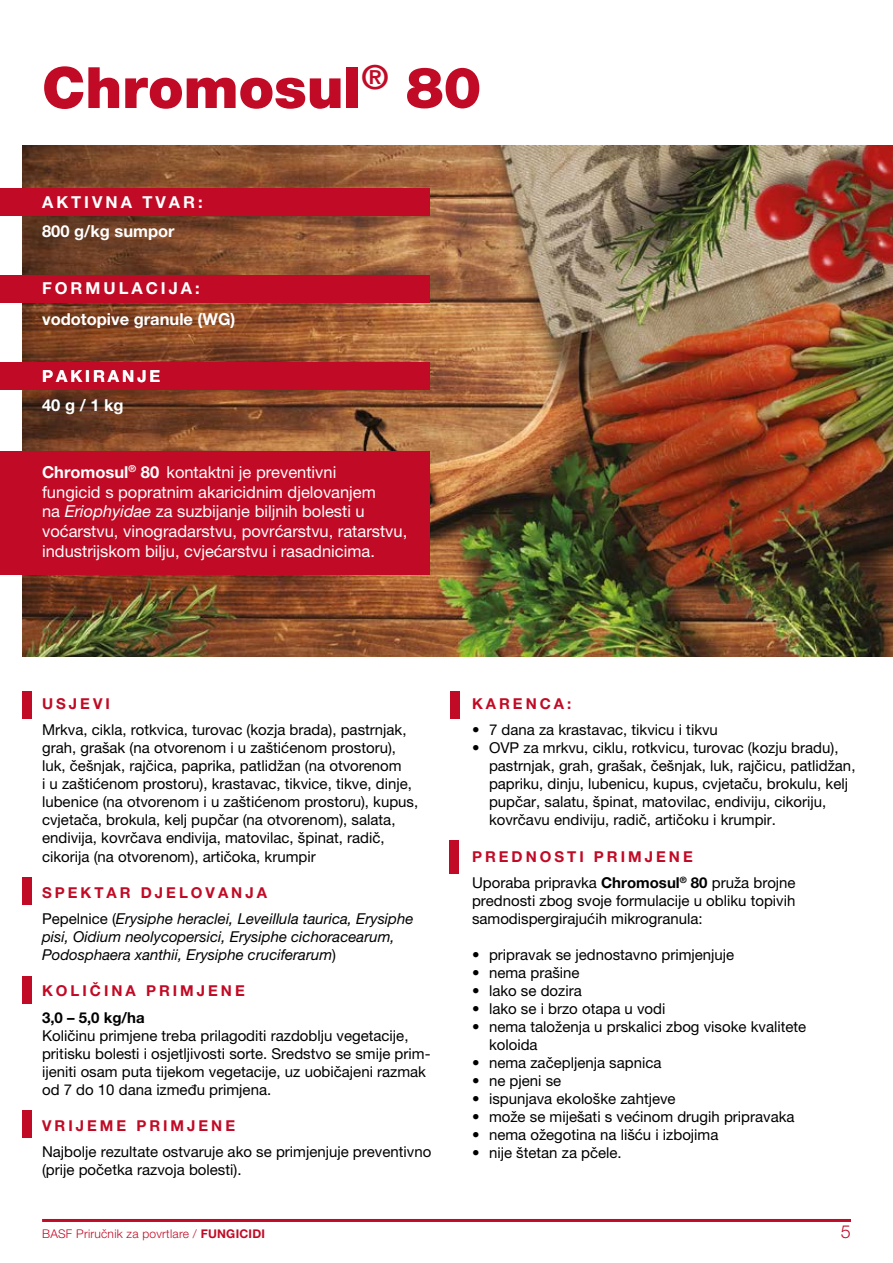
<style>
.page{position:relative;width:893px;height:1263px;background:#fff}
.page>*{position:absolute;margin:0;border:0;box-sizing:border-box;transform-origin:0 0}
.t1{font:900 57px "Helvetica Neue LT Pro";color:#c10a25}
.t2{font:300 18px "Helvetica Neue LT Pro";color:#c10a25}
.t3{font:16.5px/19.8px "Helvetica Neue LT Pro";color:#fff}
.t4{font:700 16.5px "Helvetica Neue LT Pro";letter-spacing:.18em;color:#fff}
.t5{font:700 16.5px "Helvetica Neue LT Pro";color:#fff}
.t6{font:15px/18px "Helvetica Neue LT Pro";color:#000}
.t7{font:italic 15px/26.5px "Helvetica Neue LT Pro";color:#000}
.t8{font:700 15px "Helvetica Neue LT Pro";letter-spacing:.2em;color:#c10a25}
.t9{font:700 15px "Helvetica Neue LT Pro";color:#000}
.t10{font:300 12px "Helvetica Neue LT Pro";letter-spacing:.02em;color:#c10a25}
.s1{font-weight:700}
.s2{font-style:italic}
.s3{font-weight:700;font-style:normal;color:#c10a25}
.s4{font-style:normal}
.s5{font-weight:700;color:#c10a25}
</style>
<div class="page">
<img style="left:23px;top:146px;width:870px;height:510px">
<div style="left:0;top:188px;width:430px;height:28px;background:#c10a25"></div>
<div style="left:0;top:275px;width:430px;height:28px;background:#c10a25"></div>
<div style="left:0;top:362px;width:430px;height:28px;background:#c10a25"></div>
<div style="left:0;top:451px;width:430px;height:123px;background:#c10a25"></div>
<div style="left:22px;top:976px;width:9px;height:27px;background:#c10a25"></div>
<div style="left:22px;top:878px;width:9px;height:27px;background:#c10a25"></div>
<div style="left:22px;top:691px;width:9px;height:27px;background:#c10a25"></div>
<div style="left:22px;top:1110px;width:9px;height:27px;background:#c10a25"></div>
<div style="left:450px;top:691px;width:10px;height:27px;background:#c10a25"></div>
<div style="left:449px;top:840px;width:10px;height:33px;background:#c10a25"></div>
<hr style="left:42px;top:1219px;width:809px;height:3px;background:#c10a25">
<h1 class="t1" style="left:42px;top:54px;width:441px">Chromosul<sup>®</sup> 80</h1>
<p class="t4" style="left:42px;top:192px;width:162px">AKTIVNA TVAR:</p>
<p class="t5" style="left:42px;top:220px;width:134px">800 g/kg sumpor</p>
<p class="t4" style="left:42px;top:278px;width:159px">FORMULACIJA:</p>
<p class="t5" style="left:42px;top:309px;width:195px">vodotopive granule (WG)</p>
<p class="t4" style="left:42px;top:366px;width:120px">PAKIRANJE</p>
<p class="t4" style="left:42px;top:395px;width:83px">40 g / 1 kg</p>
<p class="t3" style="left:42px;top:462px;width:367px"><span class="s1">Chromosul</span><sup>®</sup> <span class="s1">80</span> kontaktni je preventivni<br>fungicid s popratnim akaricidnim djelovanjem<br>na <span class="s2">Eriophyidae</span> za suzbijanje biljnih bolesti u voćarstvu, vinogradarstvu, povrćarstvu, ratarstvu, industrijskom bilju, cvjećarstvu i rasadnicima.</p>
<p class="t8" style="left:42px;top:694px;width:69px">USJEVI</p>
<p class="t6" style="left:42px;top:721px;width:378px">Mrkva, cikla, rotkvica, turovac (kozja brada), pastrnjak, grah, grašak (na otvorenom i u zaštićenom prostoru), luk, češnjak, rajčica, paprika, patlidžan (na otvorenom<br>i u zaštićenom prostoru), krastavac, tikvice, tikve, dinje, lubenice (na otvorenom i u zaštićenom prostoru), kupus, cvjetača, brokula, kelj pupčar (na otvorenom), salata, endivija, kovrčava endivija, matovilac, špinat, radič, cikorija (na otvorenom), artičoka, krumpir</p>
<p class="t7" style="left:42px;top:879px;width:373px"><span class="s3">SPEKTAR DJELOVANJA<br></span><span class="s4">Pepelnice (</span>Erysiphe heraclei, Leveillula taurica, Erysiphe</p>
<p class="t7" style="left:42px;top:927px;width:354px;line-height:18px">pisi, Oidium neolycopersici, Erysiphe cichoracearum,<br>Podosphaera xanthii, Erysiphe cruciferarum<span class="s4">)</span></p>
<p class="t8" style="left:42px;top:981px;width:204px">KOLIČINA PRIMJENE</p>
<p class="t9" style="left:42px;top:1008px;width:104px">3,0 – 5,0 kg/ha</p>
<p class="t6" style="left:42px;top:1026px;width:390px">Količinu primjene treba prilagoditi razdoblju vegetacije, pritisku bolesti i osjetljivosti sorte. Sredstvo se smije prim&shy;ijeniti osam puta tijekom vegetacije, uz uobičajeni razmak od 7 do 10 dana između primjena.</p>
<p class="t8" style="left:42px;top:1116px;width:195px">VRIJEME PRIMJENE</p>
<p class="t6" style="left:42px;top:1142px;width:391px">Najbolje rezultate ostvaruje ako se primjenjuje preventivno (prije početka razvoja bolesti).</p>
<p class="t8" style="left:472px;top:694px;width:101px">KARENCA:</p>
<p class="t6" style="left:472px;top:721px;width:247px">• 7 dana za krastavac, tikvicu i tikvu</p>
<p class="t6" style="left:489px;top:739px;width:368px;text-indent:-17px">• OVP za mrkvu, ciklu, rotkvicu, turovac (kozju bradu), pastrnjak, grah, grašak, češnjak, luk, rajčicu, patlidžan, papriku, dinju, lubenicu, kupus, cvjetaču, brokulu, kelj pupčar, salatu, špinat, matovilac, endiviju, cikoriju, kovrčavu endiviju, radič, artičoku i krumpir.</p>
<p class="t6" style="left:472px;top:843px;width:325px;line-height:26.5px"><span class="s5">PREDNOSTI PRIMJENE<br></span>Uporaba pripravka <span class="s1">Chromosul</span><sup>®</sup> <span class="s1">80</span> pruža brojne</p>
<p class="t6" style="left:472px;top:891px;width:325px">prednosti zbog svoje formulacije u obliku topivih samodispergirajućih mikrogranula:</p>
<p class="t6" style="left:472px;top:945px;width:264px">• pripravak se jednostavno primjenjuje</p>
<p class="t6" style="left:472px;top:963px;width:109px">• nema prašine</p>
<p class="t6" style="left:472px;top:981px;width:111px">• lako se dozira</p>
<p class="t6" style="left:472px;top:999px;width:195px">• lako se i brzo otapa u vodi</p>
<p class="t6" style="left:489px;top:1017px;width:319px;text-indent:-17px">• nema taloženja u prskalici zbog visoke kvalitete koloida</p>
<p class="t6" style="left:472px;top:1053px;width:191px">• nema začepljenja sapnica</p>
<p class="t6" style="left:472px;top:1071px;width:91px">• ne pjeni se</p>
<p class="t6" style="left:472px;top:1089px;width:205px">• ispunjava ekološke zahtjeve</p>
<p class="t6" style="left:472px;top:1107px;width:324px">• može se miješati s većinom drugih pripravaka</p>
<p class="t6" style="left:472px;top:1125px;width:248px">• nema ožegotina na lišću i izbojima</p>
<p class="t6" style="left:472px;top:1143px;width:151px">• nije štetan za pčele.</p>
<p class="t10" style="left:42px;top:1227px;width:224px">BASF Priručnik za povrtlare / <span class="s1">FUNGICIDI</span></p>
<p class="t2" style="left:841px;top:1221px;width:12px">5</p>
</div>
